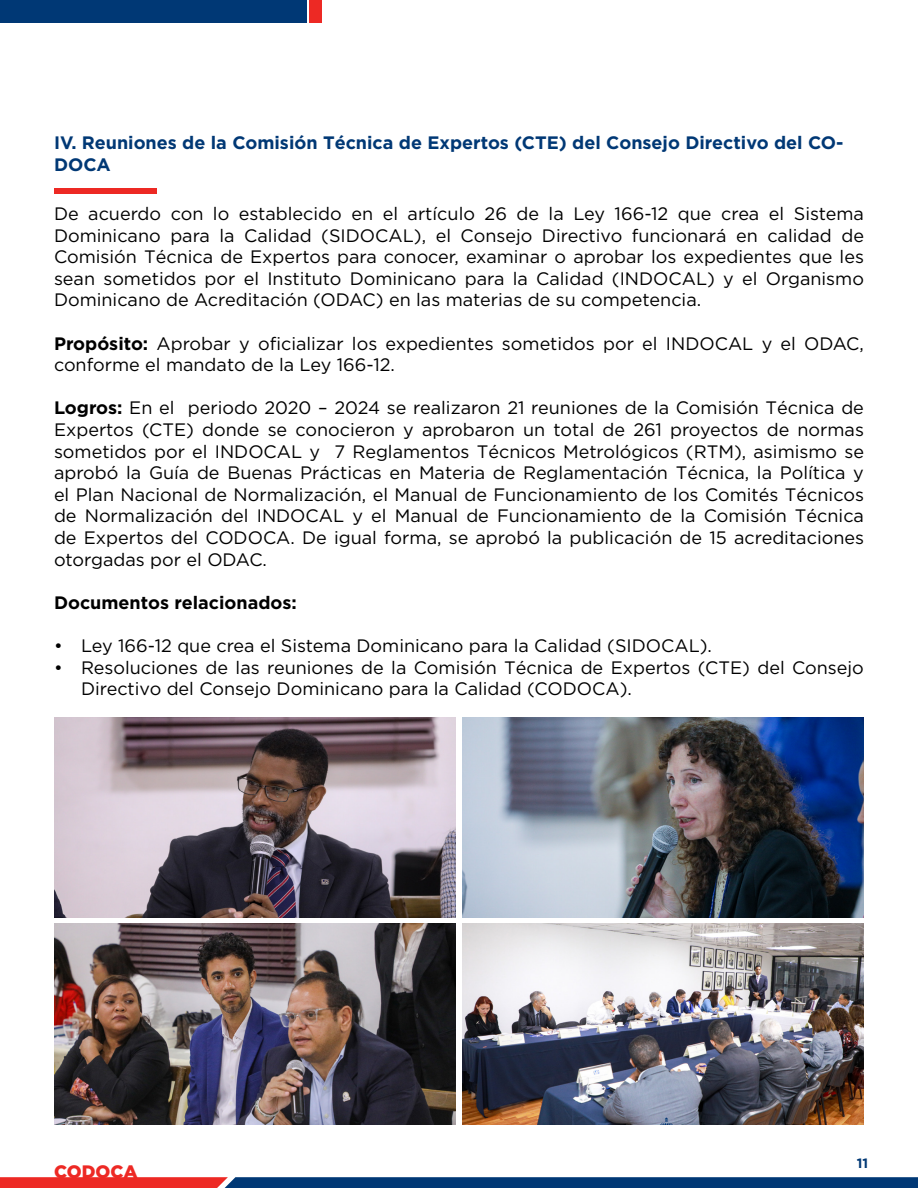
<style>
.page{position:relative;width:918px;height:1188px;background:#fff}
.page>*{position:absolute;margin:0;border:0;box-sizing:border-box;transform-origin:0 0}
.t1{font:18px/21.6px "Gotham Pro";color:#000;text-align:justify}
.t2{font:700 18px/21.6px "Gotham Pro";color:#003875}
.t3{font:700 18px "Gotham Pro";color:#000}
.t4{font:900 18px "Gotham Pro";color:#ed2924}
.t5{font:700 13.5px "Gotham Pro";color:#003875}
.s1{font-weight:700}
</style>
<div class="page">
<svg style="left:0;top:1177px;width:918px;height:11px"></svg>
<div style="left:0;top:0;width:307px;height:23px;background:#003875"></div>
<div style="left:309px;top:0;width:13px;height:23px;background:#ed2924"></div>
<div style="left:54px;top:188px;width:102px;height:5px;background:#ed2924"></div>
<img style="left:463px;top:717px;width:401px;height:201px">
<img style="left:54px;top:717px;width:401px;height:201px">
<img style="left:463px;top:924px;width:401px;height:200px">
<img style="left:54px;top:924px;width:401px;height:200px">
<p class="t2" style="left:54px;top:132px;width:791px">IV. Reuniones de la Comisión Técnica de Expertos (CTE) del Consejo Directivo del CO-<br>DOCA</p>
<p class="t1" style="left:54px;top:203px;width:812px">De acuerdo con lo establecido en el artículo 26 de la Ley 166-12 que crea el Sistema Dominicano para la Calidad (SIDOCAL), el Consejo Directivo funcionará en calidad de Comisión Técnica de Expertos para conocer, examinar o aprobar los expedientes que les sean sometidos por el Instituto Dominicano para la Calidad (INDOCAL) y el Organismo Dominicano de Acreditación (ODAC) en las materias de su competencia.</p>
<p class="t1" style="left:54px;top:332px;width:812px"><span class="s1">Propósito:</span> Aprobar y oficializar los expedientes sometidos por el INDOCAL y el ODAC, conforme el mandato de la Ley 166-12.</p>
<p class="t1" style="left:54px;top:397px;width:812px"><span class="s1">Logros:</span> En el periodo 2020 – 2024 se realizaron 21 reuniones de la Comisión Técnica de Expertos (CTE) donde se conocieron y aprobaron un total de 261 proyectos de normas sometidos por el INDOCAL y 7 Reglamentos Técnicos Metrológicos (RTM), asimismo se aprobó la Guía de Buenas Prácticas en Materia de Reglamentación Técnica, la Política y el Plan Nacional de Normalización, el Manual de Funcionamiento de los Comités Técnicos de Normalización del INDOCAL y el Manual de Funcionamiento de la Comisión Técnica de Expertos del CODOCA. De igual forma, se aprobó la publicación de 15 acreditaciones otorgadas por el ODAC.</p>
<p class="t3" style="left:54px;top:592px;width:244px">Documentos relacionados:</p>
<p class="t1" style="left:54px;top:635px;width:660px">• Ley 166-12 que crea el Sistema Dominicano para la Calidad (SIDOCAL).</p>
<p class="t1" style="left:81px;top:656px;width:784px;text-indent:-27px">• Resoluciones de las reuniones de la Comisión Técnica de Expertos (CTE) del Consejo<br>Directivo del Consejo Dominicano para la Calidad (CODOCA).</p>
<p class="t4" style="left:54px;top:1162px;width:85px">CODOCA</p>
<p class="t5" style="left:857px;top:1155px;width:13px">11</p>
</div>
